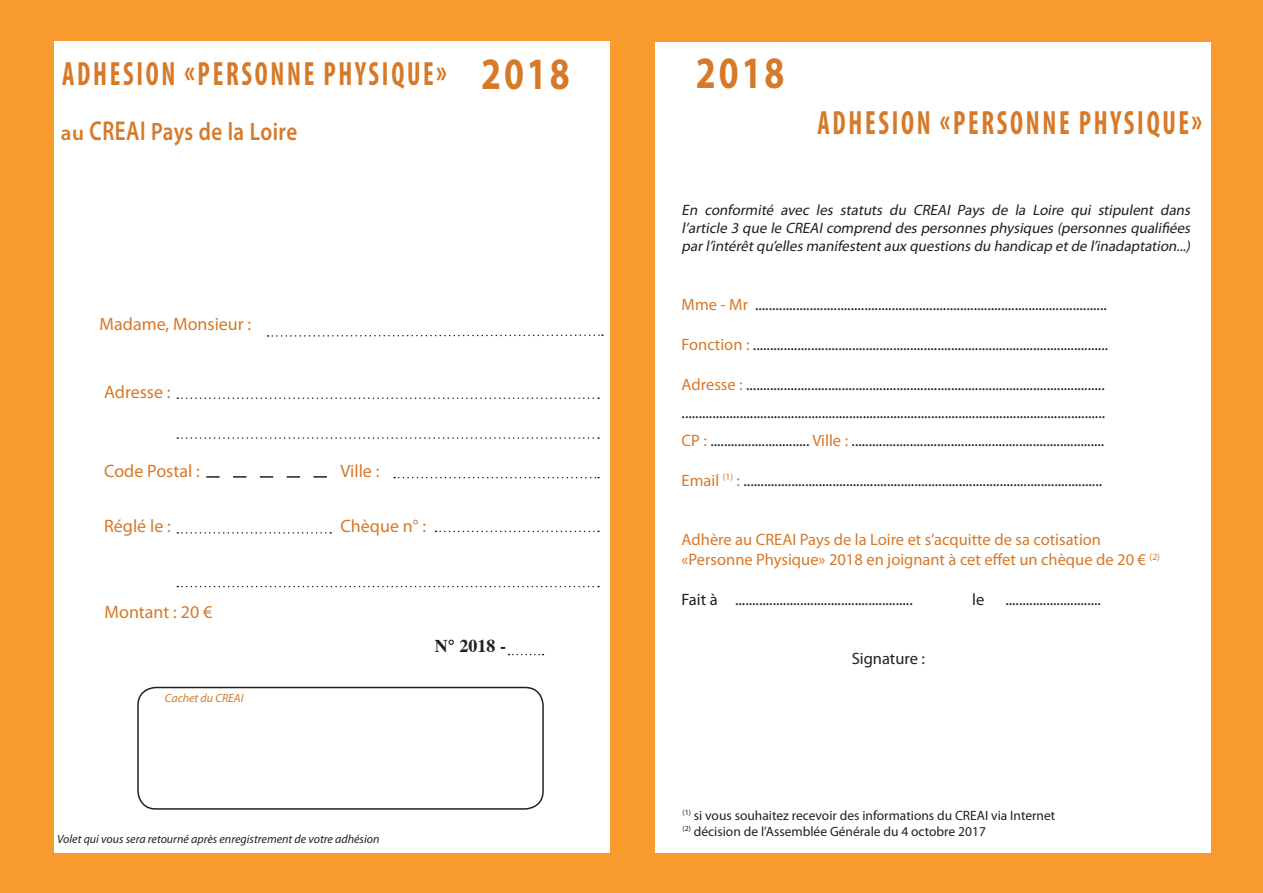
<style>
.page{position:relative;width:1263px;height:893px;background:#f89a2d}
.page>*{position:absolute;margin:0;border:0;box-sizing:border-box;transform-origin:0 0}
.t1{font:700 45px "Myriad Pro";letter-spacing:.08em;color:#d67929;scale:.8 1}
.t2{font:700 condensed 33.75px "Myriad Pro";letter-spacing:.1em;color:#d67929;scale:.8 1}
.t3{font:600 25.2px "Myriad Pro";letter-spacing:.015em;color:#d67929;scale:.83 1}
.t4{font:18px "Myriad Pro";color:#d67929}
.t5{font:700 18px "Times";color:#231f20}
.t6{font:16.5px/28.3px "Myriad Pro";color:#231f20;text-align:justify}
.t7{font:16.5px/19.8px "Myriad Pro";color:#d67929}
.t8{font:italic 15px/18px "Myriad Pro";color:#231f20;text-align:justify}
.t9{font:13.5px/16.2px "Myriad Pro";color:#231f20}
.t10{font:italic 12px "Myriad Pro";color:#231f20}
.t11{font:italic 12px "Myriad Pro";color:#d67929}
.s1{font-size:21px}
.s2{font-size:27.3px}
.s3{color:#d67929}
</style>
<div class="page">
<div style="left:54px;top:42px;width:555px;height:811px;background:#fff"></div>
<div style="left:655px;top:42px;width:556px;height:811px;background:#fff"></div>
<svg style="left:177px;top:586px;width:422px;height:1px"></svg>
<svg style="left:436px;top:531px;width:163px;height:1px"></svg>
<svg style="left:509px;top:654px;width:34px;height:1px"></svg>
<svg style="left:268px;top:334px;width:335px;height:3px"></svg>
<svg style="left:177px;top:397px;width:422px;height:2px"></svg>
<svg style="left:177px;top:437px;width:422px;height:2px"></svg>
<svg style="left:394px;top:477px;width:205px;height:1px"></svg>
<svg style="left:177px;top:532px;width:154px;height:2px"></svg>
<svg style="left:206px;top:476px;width:121px;height:2px"></svg>
<div style="left:137px;top:687px;width:407px;height:123px;border:2px solid #231f20;border-radius:18px"></div>
<h2 class="t2" style="left:62px;top:53px;width:482px">ADHESION «PERSONNE PHYSIQUE»</h2>
<h1 class="t1" style="left:696px;top:43px;width:112px">2018</h1>
<h1 class="t1" style="left:481px;top:44px;width:112px">2018</h1>
<h3 class="t3" style="left:61px;top:115px;width:286px"><span class="s1">au</span> <span class="s2">CREAI</span> Pays de la Loire</h3>
<h2 class="t2" style="left:817px;top:101px;width:482px">ADHESION «PERSONNE PHYSIQUE»</h2>
<p class="t4" style="left:100px;top:313px;width:153px">Madame, Monsieur :</p>
<p class="t4" style="left:104px;top:381px;width:68px">Adresse :</p>
<p class="t4" style="left:104px;top:460px;width:97px">Code Postal :</p>
<p class="t4" style="left:340px;top:459px;width:41px">Ville :</p>
<p class="t4" style="left:104px;top:514px;width:68px">Réglé le :</p>
<p class="t4" style="left:340px;top:514px;width:87px">Chèque n° :</p>
<p class="t4" style="left:105px;top:601px;width:109px">Montant : 20 €</p>
<p class="t11" style="left:165px;top:691px;width:80px">Cachet du CREAI</p>
<p class="t5" style="left:435px;top:629px;width:73px">N° 2018 -</p>
<p class="t10" style="left:57px;top:832px;width:324px">Volet qui vous sera retourné après enregistrement de votre adhésion</p>
<p class="t8" style="left:682px;top:201px;width:513px">En conformité avec les statuts du CREAI Pays de la Loire qui stipulent dans l’article 3 que le CREAI comprend des personnes physiques (personnes qualifiées par l’intérêt qu’elles manifestent aux questions du handicap et de l’inadaptation...)</p>
<p class="t6" style="left:682px;top:291px;width:427px"><span class="s3">Mme - Mr</span> .......................................................................................................</p>
<p class="t6" style="left:682px;top:330px;width:428px"><span class="s3">Fonction :</span> ........................................................................................................</p>
<p class="t6" style="left:682px;top:370px;width:425px"><span class="s3">Adresse :</span> ......................................................................................................... ............................................................................................................................<br><span class="s3">CP :</span> ............................. <span class="s3">Ville :</span> ..........................................................................</p>
<p class="t6" style="left:682px;top:466px;width:422px"><span class="s3">Email</span> <sup>(1)</sup> <span class="s3">:</span> .........................................................................................................</p>
<p class="t7" style="left:682px;top:530px;width:480px">Adhère au CREAI Pays de la Loire et s’acquitte de sa cotisation «Personne Physique» 2018 en joignant à cet effet un chèque de 20 € <sup>(2)</sup></p>
<p class="t6" style="left:682px;top:585px;width:233px">Fait à ....................................................</p>
<p class="t6" style="left:972px;top:585px;width:14px">le</p>
<p class="t6" style="left:1005px;top:585px;width:97px">............................</p>
<p class="t6" style="left:852px;top:644px;width:75px">Signature :</p>
<p class="t9" style="left:682px;top:807px;width:374px"><sup>(1)</sup> si vous souhaitez recevoir des informations du CREAI via Internet <sup>(2)</sup> décision de l’Assemblée Générale du 4 octobre 2017</p>
</div>
